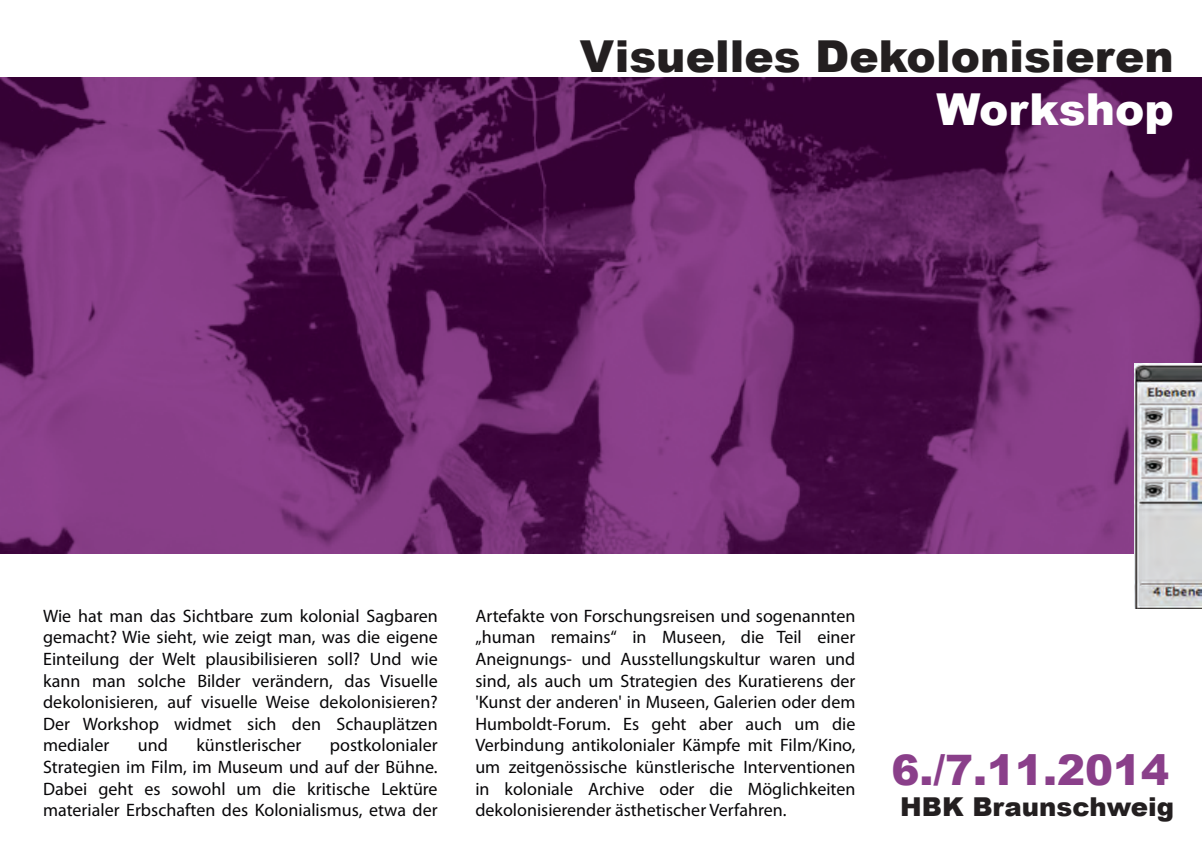
<style>
.page{position:relative;width:1202px;height:854px;background:#fff}
.page>*{position:absolute;margin:0;border:0;box-sizing:border-box;transform-origin:0 0}
.t1{font:900 44px/52.8px "Arial";color:#231f20;text-align:right}
.t2{font:900 42px "Arial";color:#8a3f8a}
.t3{font:900 26px "Arial";color:#231f20}
.t4{font:18px/21.6px "Myriad Pro";color:#070608;text-align:justify}
.s1{color:#fff}
</style>
<div class="page">
<img style="left:0;top:77px;width:1202px;height:476px">
<img style="left:1134px;top:363px;width:68px;height:245px">
<p class="t1" style="left:580px;top:28px;width:595px">Visuelles Dekolonisieren<br><span class="s1">Workshop</span></p>
<p class="t4" style="left:43px;top:604px;width:396px">Wie hat man das Sichtbare zum kolonial Sagbaren gemacht? Wie sieht, wie zeigt man, was die eigene Einteilung der Welt plausibilisieren soll? Und wie kann man solche Bilder verändern, das Visuelle dekolonisieren, auf visuelle Weise dekolonisieren?<br>Der Workshop widmet sich den Schauplätzen medialer</p>
<p class="t4" style="left:43px;top:734px;width:396px;text-indent:287px">postkolonialer Strategien im Film, im Museum und auf der Bühne.<br>Dabei geht es sowohl um die kritische Lektüre materialer Erbschaften des Kolonialismus, etwa der</p>
<p class="t4" style="left:138px;top:734px;width:32px">und</p>
<p class="t4" style="left:196px;top:734px;width:107px">künstlerischer</p>
<p class="t4" style="left:475px;top:604px;width:382px">Artefakte von Forschungsreisen und sogenannten „human remains“ in Museen, die Teil einer Aneignungs- und Ausstellungskultur waren und sind, als auch um Strategien des Kuratierens der 'Kunst der anderen' in Museen, Galerien oder dem Humboldt-Forum. Es geht aber auch um die Verbindung antikolonialer Kämpfe mit Film/Kino, um zeitgenössische künstlerische Interventionen in koloniale Archive oder die Möglichkeiten dekolonisierender ästhetischer Verfahren.</p>
<p class="t2" style="left:891px;top:739px;width:279px">6./7.11.2014</p>
<p class="t3" style="left:900px;top:788px;width:276px">HBK Braunschweig</p>
</div>
